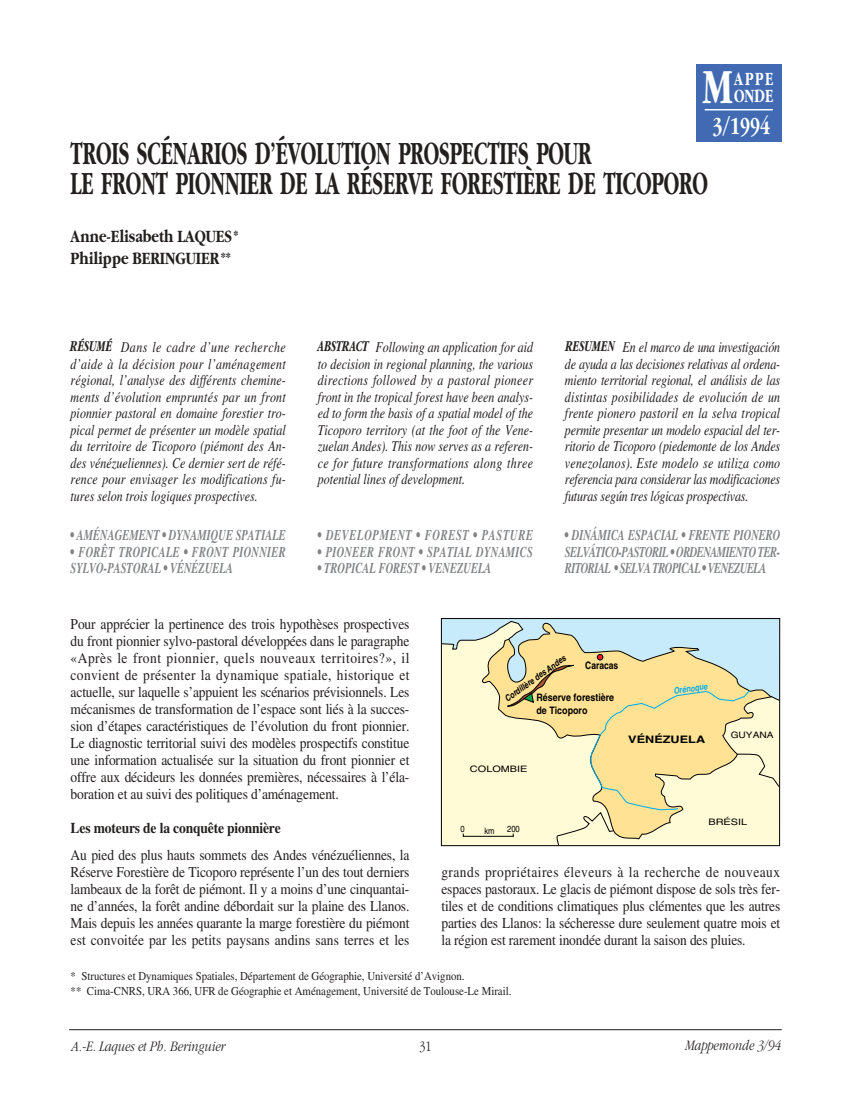
<style>
.page{position:relative;width:851px;height:1106px;background:#fff}
.page>*{position:absolute;margin:0;border:0;box-sizing:border-box;transform-origin:0 0}
.t1{font:700 51px "Garamond";color:#fff;scale:.7 1}
.t2{font:700 33.75px/30px "Garamond";color:#231f1f;scale:.6 1}
.t3{font:700 25.5px "Garamond";color:#fff;scale:.7 1}
.t4{font:700 19.5px/17.1px "Garamond";letter-spacing:.07em;color:#fff;scale:.7 1}
.t5{font:700 18px/21.6px "Garamond";color:#231f1f;scale:.8 1}
.t6{font:italic 700 15.75px "Garamond";color:#231f1f;scale:.65 1}
.t7{font:15px/17px "Times";letter-spacing:-.01em;color:#231f1f;text-align:justify;scale:.9 1}
.t8{font:italic 15px/16.5px "Times";color:#231f1f;text-align:justify;scale:.8 1}
.t9{font:italic 700 15px/16.5px "Times";color:#808284;text-align:justify;scale:.7 1}
.t10{font:italic 700 15px/16.5px "Times";letter-spacing:.025em;color:#808284;scale:.7 1}
.t11{font:italic 300 15px "Garamond";color:#231f1f;scale:.8 1}
.t12{font:700 15px "Times";letter-spacing:-.01em;color:#231f1f;scale:.9 1}
.t13{font:italic 700 15px "Times";letter-spacing:.06em;color:#808284;scale:.7 1}
.t14{font:300 15px "Garamond";color:#231f1f;scale:.8 1}
.t15{font:12px/14.4px "Times";color:#231f1f;scale:.9 1}
.t16{font:700 condensed 10.35px/12.6px "Helvetica";color:#000;scale:1.05 1}
.t17{font:700 condensed 10.35px "Helvetica";color:#000;scale:1.5 1}
.t18{font:700 condensed 10.35px "Helvetica";color:#000}
.t19{font:italic 700 condensed 8.85px "Helvetica";color:#000}
.t20{font:condensed 8.85px "Helvetica";color:#000;scale:1.5 1}
.t21{font:italic 700 condensed 8.85px "Helvetica";color:#00adef}
.t22{font:condensed 8.85px "Helvetica";color:#000;scale:1.4 1}
.t23{font:condensed 8.85px "Helvetica";color:#000;scale:1.05 1}
.s1{font-family:"Garamond";font-weight:700;font-size:15.75px}
</style>
<div class="page">
<hr style="left:69px;top:1029px;width:712px;height:1px;background:#231f1f">
<div style="left:696px;top:64px;width:85px;height:77px;background:#416ab3"></div>
<hr style="left:704px;top:109px;width:68px;height:1px;background:#fff">
<svg style="left:440px;top:618px;width:340px;height:227px;background:#eee7bd"></svg>
<h1 class="t1" style="left:702px;top:67px;width:45px">M</h1>
<h3 class="t3" style="left:712px;top:116px;width:84px">3/1994</h3>
<h3 class="t4" style="left:734px;top:72px;width:57px">APPE<br>ONDE</h3>
<h2 class="t2" style="left:71px;top:141px;width:1063px">TROIS SCÉNARIOS D’ÉVOLUTION PROSPECTIFS POUR<br>LE FRONT PIONNIER DE LA RÉSERVE FORESTIÈRE DE TICOPORO</h2>
<p class="t5" style="left:71px;top:227px;width:211px">Anne-Elisabeth LAQUES*<br>Philippe BERINGUIER**</p>
<p class="t6" style="left:71px;top:340px;width:66px">RÉSUMÉ</p>
<p class="t8" style="left:566px;top:340px;width:269px"><span class="s1">RESUMEN</span> En el marco de una investigación</p>
<p class="t8" style="left:318px;top:340px;width:270px"><span class="s1">ABSTRACT</span> Following an application for aid to decision in regional planning, the various directions followed by a pastoral pioneer front in the tropical forest have been analys&shy;ed to form the basis of a spatial model of the Ticoporo territory (at the foot of the Vene&shy;zuelan Andes). This now serves as a referen&shy;ce for future transformations along three potential lines of development.</p>
<p class="t8" style="left:71px;top:340px;width:270px;text-indent:50px">Dans le cadre d’une recherche d’aide à la décision pour l’aménagement régional, l’analyse des différents chemine&shy;ments d’évolution empruntés par un front pionnier pastoral en domaine forestier tro&shy;pical permet de présenter un modèle spatial du territoire de Ticoporo (piémont des An&shy;des vénézueliennes). Ce dernier sert de réfé&shy;rence pour envisager les modifications fu&shy;tures selon trois logiques prospectives.</p>
<p class="t9" style="left:71px;top:528px;width:309px">• AMÉNAGEMENT • DYNAMIQUE SPATIALE</p>
<p class="t10" style="left:71px;top:545px;width:309px">• FORÊT TROPICALE • FRONT PIONNIER<br>SYLVO-PASTORAL • VÉNÉZUELA</p>
<p class="t8" style="left:565px;top:356px;width:270px">de ayuda a las decisiones relativas al ordena&shy;miento territorial regional, el análisis de las distintas posibilidades de evolución de un frente pionero pastoril en la selva tropical permite presentar un modelo espacial del ter&shy;ritorio de Ticoporo (piedemonte de los Andes venezolanos). Este modelo se utiliza como referencia para considerar las modificaciones futuras según tres lógicas prospectivas.</p>
<p class="t9" style="left:565px;top:528px;width:309px">• DINÁMICA ESPACIAL • FRENTE PIONERO SELVÁTICO-PASTORIL • ORDENAMIENTO TER-RITORIAL • SELVA TROPICAL • VENEZUELA</p>
<p class="t13" style="left:318px;top:530px;width:309px">• DEVELOPMENT • FOREST • PASTURE</p>
<p class="t10" style="left:318px;top:545px;width:309px">• PIONEER FRONT • SPATIAL DYNAMICS</p>
<p class="t9" style="left:318px;top:561px;width:250px">• TROPICAL FOREST • VENEZUELA</p>
<p class="t7" style="left:71px;top:617px;width:378px">Pour apprécier la pertinence des trois hypothèses prospectives du front pionnier sylvo-pastoral développées dans le paragraphe «Après le front pionnier, quels nouveaux territoires?», il convient de présenter la dynamique spatiale, historique et actuelle, sur laquelle s’appuient les scénarios prévisionnels. Les mécanismes de transformation de l’espace sont liés à la succes&shy;sion d’étapes caractéristiques de l’évolution du front pionnier.<br>Le diagnostic territorial suivi des modèles prospectifs constitue une information actualisée sur la situation du front pionnier et offre aux décideurs les données premières, nécessaires à l’éla&shy;boration et au suivi des politiques d’aménagement.</p>
<p class="t12" style="left:71px;top:822px;width:235px">Les moteurs de la conquête pionnière</p>
<p class="t7" style="left:71px;top:848px;width:378px">Au pied des plus hauts sommets des Andes vénézuéliennes, la Réserve Forestière de Ticoporo représente l’un des tout derniers lambeaux de la forêt de piémont. Il y a moins d’une cinquantai&shy;ne d’années, la forêt andine débordait sur la plaine des Llanos.<br>Mais depuis les années quarante la marge forestière du piémont est convoitée par les petits paysans andins sans terres et les</p>
<p class="t19" style="left:503px;top:696px;width:74px;rotate:-35deg">Cordillère des Andes</p>
<p class="t18" style="left:585px;top:661px;width:35px">Caracas</p>
<p class="t16" style="left:536px;top:692px;width:76px">Réserve forestière de Ticoporo</p>
<p class="t20" style="left:470px;top:765px;width:40px">COLOMBIE</p>
<p class="t21" style="left:673px;top:688px;width:36px;rotate:-9deg">Orénoque</p>
<p class="t17" style="left:628px;top:735px;width:53px">VÉNÉZUELA</p>
<p class="t22" style="left:730px;top:732px;width:32px">GUYANA</p>
<p class="t23" style="left:460px;top:825px;width:6px">0</p>
<p class="t23" style="left:484px;top:828px;width:11px">km</p>
<p class="t23" style="left:507px;top:825px;width:14px">200</p>
<p class="t20" style="left:708px;top:818px;width:27px">BRÉSIL</p>
<p class="t7" style="left:441px;top:864px;width:378px">grands propriétaires éleveurs à la recherche de nouveaux espaces pastoraux. Le glacis de piémont dispose de sols très fer&shy;tiles et de conditions climatiques plus clémentes que les autres parties des Llanos: la sécheresse dure seulement quatre mois et la région est rarement inondée durant la saison des pluies.</p>
<p class="t15" style="left:71px;top:970px;width:491px">* Structures et Dynamiques Spatiales, Département de Géographie, Université d’Avignon.<br>** Cima-CNRS, URA 366, UFR de Géographie et Aménagement, Université de Toulouse-Le Mirail.</p>
<p class="t11" style="left:71px;top:1040px;width:194px">A.-E. Laques et Ph. Beringuier</p>
<p class="t14" style="left:419px;top:1040px;width:16px">31</p>
<p class="t11" style="left:684px;top:1039px;width:121px">Mappemonde 3/94</p>
</div>
